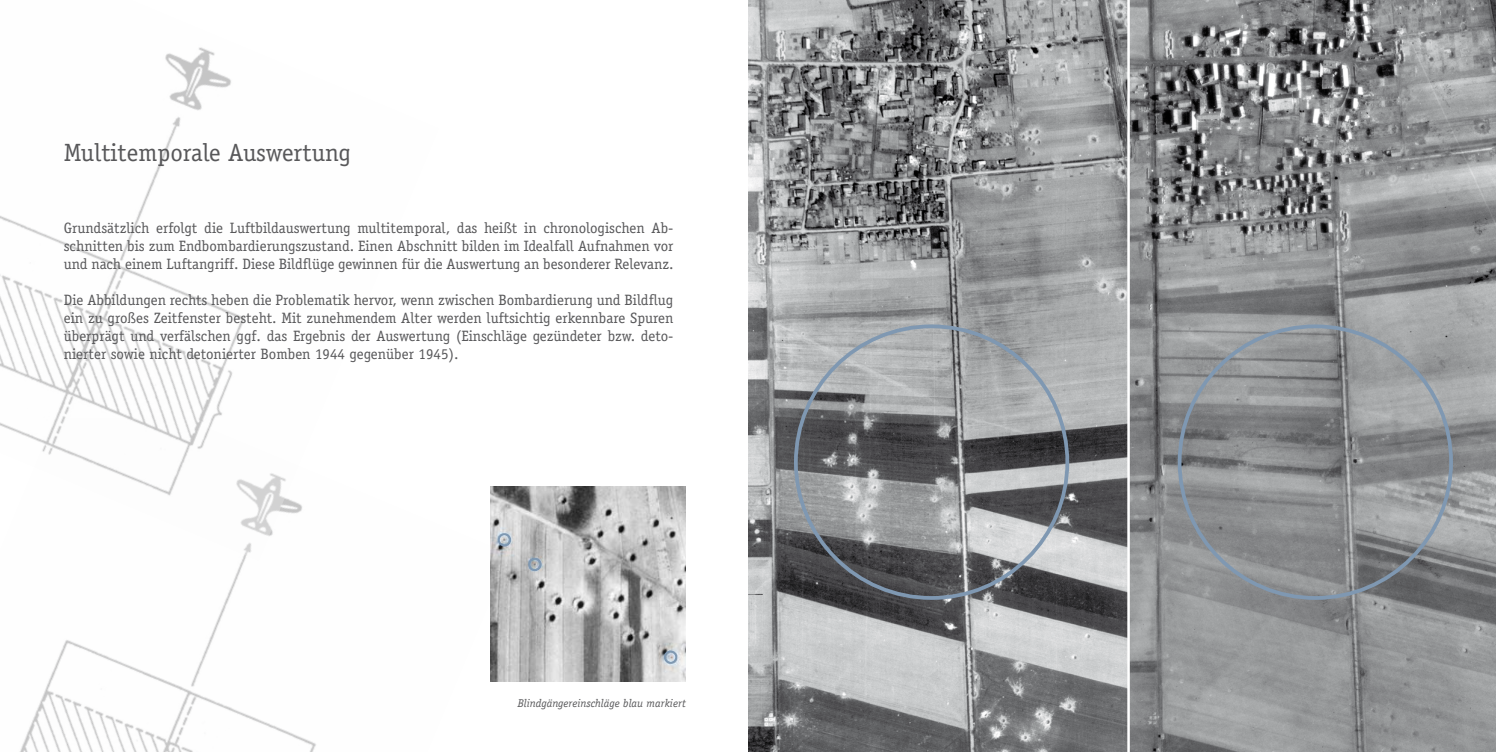
<style>
.page{position:relative;width:1496px;height:752px;background:#fff}
.page>*{position:absolute;margin:0;border:0;box-sizing:border-box;transform-origin:0 0}
.t1{font:25px "Officina Serif";color:#58585a}
.t2{font:15px/18px "Officina Serif";color:#58585a;text-align:justify}
.t3{font:italic 11.25px "Officina Serif";color:#58585a}
</style>
<div class="page">
<img style="left:20px;top:560px;width:489px;height:191px">
<img style="left:0;top:47px;width:302px;height:513px">
<img style="left:490px;top:486px;width:195px;height:195px">
<div style="left:664px;top:650px;width:13px;height:13px;border:2px solid #7f98b2;border-radius:50%"></div>
<div style="left:528px;top:557px;width:13px;height:13px;border:2px solid #7f98b2;border-radius:50%"></div>
<div style="left:498px;top:533px;width:13px;height:13px;border:2px solid #7f98b2;border-radius:50%"></div>
<img style="left:748px;top:0;width:747px;height:751px">
<hr style="left:1127px;top:0;width:2px;height:751px;background:#fff">
<h1 class="t1" style="left:64px;top:137px;width:289px">Multitemporale Auswertung</h1>
<p class="t2" style="left:64px;top:218px;width:611px">Grundsätzlich erfolgt die Luftbildauswertung multitemporal, das heißt in chronologischen Ab&shy;schnitten bis zum Endbombardierungszustand. Einen Abschnitt bilden im Idealfall Aufnahmen vor und nach einem Luftangriff. Diese Bildflüge gewinnen für die Auswertung an besonderer Relevanz.</p>
<p class="t2" style="left:64px;top:290px;width:611px">Die Abbildungen rechts heben die Problematik hervor, wenn zwischen Bombardierung und Bildflug ein zu großes Zeitfenster besteht. Mit zunehmendem Alter werden luftsichtig erkennbare Spuren überprägt und verfälschen ggf. das Ergebnis der Auswertung (Einschläge gezündeter bzw. deto&shy;nierter sowie nicht detonierter Bomben 1944 gegenüber 1945).</p>
<p class="t3" style="left:518px;top:696px;width:169px">Blindgängereinschläge blau markiert</p>
</div>
